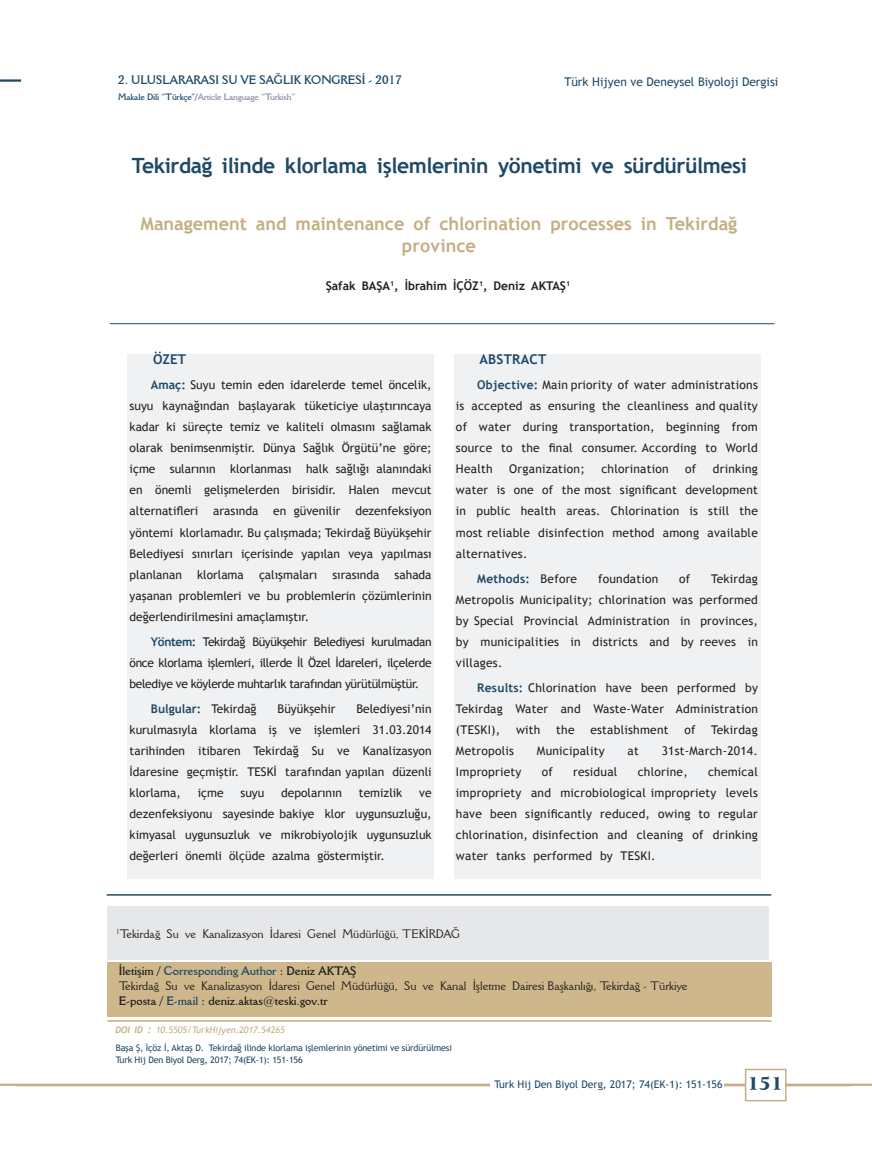
<style>
.page{position:relative;width:872px;height:1170px;background:#fff}
.page>*{position:absolute;margin:0;border:0;box-sizing:border-box;transform-origin:0 0}
.üst_başlık{font:700 21px "Trebuchet MS";letter-spacing:-.02em;color:#1e4967}
.üst_başlık-2{font:700 18px/21.6px "Trebuchet MS";color:#c4ae83;text-align:center}
.metin{font:900 18px "Arrus BT";color:#1e4967}
.metin-2{font:700 13.5px "Trebuchet MS";letter-spacing:.02em;color:#1e4967}
.metin-3{font:12px/21px "Trebuchet MS";letter-spacing:.02em;color:#231f20;text-align:justify}
.yazarlar{font:12px "Della Robbia BT";color:#231f20}
.yazarlar-2{font:700 12px "Della Robbia BT";color:#231f20}
.metin-4{font:12px "Trebuchet MS";color:#231f20}
.metin-5{font:700 12px "Della Robbia BT";color:#1e4967}
.metin-6{font:700 12px "Trebuchet MS";color:#231f20}
.metin-7{font:12px "Trebuchet MS";color:#1e4967}
.metin-8{font:700 12px "Trebuchet MS";color:#1e4967}
.metin-9{font:700 12px "Trebuchet MS";letter-spacing:.02em;color:#1e4967}
.metin-10{font:10.5px "Trebuchet MS";color:#1e4967}
.metin-11{font:9px "Trebuchet MS";letter-spacing:-.015em;color:#1e4967}
.metin-12{font:700 9px "Della Robbia BT";letter-spacing:-.015em;color:#858b9f}
.metin-13{font:italic 9px "Trebuchet MS";color:#c4ae83}
.s1{color:#1e4967}
.s2{font-weight:700;color:#1e4967}
.s3{font-weight:400;color:#231f20}
.s4{font-family:"Trebuchet";font-weight:700}
.s5{font-family:"Trebuchet";font-weight:700;font-size:10.5px}
</style>
<div class="page">
<hr style="left:21px;top:1083px;width:851px;height:2px;background:#c4ae83">
<hr style="left:0;top:1083px;width:21px;height:2px;background:#c4ae83">
<hr style="left:0;top:79px;width:21px;height:3px;background:#1e4967">
<hr style="left:16px;top:1083px;width:835px;height:3px;background:#c4ae83">
<div style="left:490px;top:1077px;width:233px;height:17px;background:#fff"></div>
<div style="left:745px;top:1068px;width:41px;height:33px;background:#fff;border:2px solid #c4ae83"></div>
<div style="left:454px;top:354px;width:306px;height:524px;background:#f0f1f2"></div>
<div style="left:127px;top:354px;width:307px;height:524px;background:#f0f1f2"></div>
<div style="left:107px;top:906px;width:661px;height:53px;background:#e6e7e9"></div>
<hr style="left:107px;top:1020px;width:664px;height:1px;background:#c4ae83">
<hr style="left:107px;top:894px;width:664px;height:1px;background:#1e4967">
<div style="left:107px;top:962px;width:664px;height:54px;background:#ceb78a"></div>
<hr style="left:110px;top:323px;width:664px;height:1px;background:#1e4967">
<p class="metin-5" style="left:118px;top:72px;width:285px">2. ULUSLARARASI SU VE SAĞLIK KONGRESİ - 2017</p>
<p class="metin-12" style="left:118px;top:91px;width:178px"><span class="s1">Makale Dili “Türkçe”/</span>Article Language “Turkish”</p>
<p class="metin-7" style="left:564px;top:75px;width:215px">Türk Hijyen ve Deneysel Biyoloji Dergisi</p>
<p class="üst_başlık" style="left:132px;top:152px;width:616px">Tekirdağ ilinde klorlama işlemlerinin yönetimi ve sürdürülmesi</p>
<p class="üst_başlık-2" style="left:141px;top:213px;width:598px">Management and maintenance of chlorination processes in Tekirdağ province</p>
<p class="metin-6" style="left:326px;top:278px;width:246px">Şafak BAŞA<sup>1</sup>, İbrahim İÇÖZ<sup>1</sup>, Deniz AKTAŞ<sup>1</sup></p>
<p class="metin-2" style="left:153px;top:351px;width:34px">ÖZET</p>
<p class="metin-3" style="left:130px;top:375px;width:303px;text-indent:21px"><span class="s2">Amaç:</span> Suyu temin eden idarelerde temel öncelik, suyu kaynağından başlayarak tüketiciye ulaştırıncaya kadar ki süreçte temiz ve kaliteli olmasını sağlamak olarak benimsenmiştir. Dünya Sağlık Örgütü’ne göre; içme sularının klorlanması halk sağlığı alanındaki en önemli gelişmelerden birisidir. Halen mevcut alternatifleri arasında en güvenilir dezenfeksiyon yöntemi klorlamadır. Bu çalışmada; Tekirdağ Büyükşehir Belediyesi sınırları içerisinde yapılan veya yapılması planlanan</p>
<p class="metin-3" style="left:130px;top:564px;width:303px;text-indent:265px">sahada yaşanan problemleri ve bu problemlerin çözümlerinin değerlendirilmesini amaçlamıştır.</p>
<p class="metin-3" style="left:130px;top:631px;width:303px;text-indent:21px"><span class="s2">Yöntem:</span> Tekirdağ Büyükşehir Belediyesi kurulmadan önce klorlama işlemleri, illerde İl Özel İdareleri, ilçelerde belediye ve köylerde muhtarlık tarafından yürütülmüştür.</p>
<p class="metin-8" style="left:151px;top:701px;width:107px">Bulgular: <span class="s3">Tekirdağ</span></p>
<p class="metin-4" style="left:277px;top:701px;width:59px">Büyükşehir</p>
<p class="metin-4" style="left:197px;top:567px;width:48px">klorlama</p>
<p class="metin-4" style="left:259px;top:567px;width:60px">çalışmaları</p>
<p class="metin-4" style="left:332px;top:567px;width:49px">sırasında</p>
<p class="metin-3" style="left:130px;top:698px;width:303px;text-indent:227px">Belediyesi’nin kurulmasıyla klorlama iş ve işlemleri 31.03.2014 tarihinden itibaren Tekirdağ Su ve Kanalizasyon İdaresine geçmiştir. TESKİ tarafından yapılan düzenli klorlama,</p>
<p class="metin-3" style="left:198px;top:782px;width:27px">içme</p>
<p class="metin-3" style="left:240px;top:782px;width:25px">suyu</p>
<p class="metin-4" style="left:281px;top:785px;width:62px">depolarının</p>
<p class="metin-4" style="left:359px;top:785px;width:45px">temizlik</p>
<p class="metin-3" style="left:130px;top:782px;width:303px;text-indent:289px">ve dezenfeksiyonu sayesinde bakiye klor uygunsuzluğu, kimyasal uygunsuzluk ve mikrobiyolojik uygunsuzluk değerleri önemli ölçüde azalma göstermiştir.</p>
<p class="metin-2" style="left:479px;top:351px;width:68px">ABSTRACT</p>
<p class="metin-3" style="left:456px;top:375px;width:303px;text-indent:21px"><span class="s2">Objective:</span> Main priority of water administrations is accepted as ensuring the cleanliness and quality of water during transportation, beginning from source to the final consumer. According to World Health</p>
<p class="metin-3" style="left:456px;top:459px;width:303px;text-indent:257px">drinking water is one of the most significant development in public health areas. Chlorination is still the most reliable disinfection method among available alternatives.</p>
<p class="metin-9" style="left:477px;top:571px;width:101px">Methods: <span class="s3">Before</span></p>
<p class="metin-3" style="left:598px;top:568px;width:62px">foundation</p>
<p class="metin-3" style="left:679px;top:568px;width:13px">of</p>
<p class="metin-3" style="left:509px;top:459px;width:77px">Organization;</p>
<p class="metin-3" style="left:601px;top:459px;width:69px">chlorination</p>
<p class="metin-3" style="left:685px;top:459px;width:13px">of</p>
<p class="metin-3" style="left:456px;top:568px;width:303px;text-indent:255px">Tekirdag Metropolis Municipality; chlorination was performed by Special Provincial Administration in provinces, by municipalities in districts and by reeves in villages.</p>
<p class="metin-3" style="left:456px;top:677px;width:303px;text-indent:21px"><span class="s2">Results:</span> Chlorination have been performed by Tekirdag Water and Waste-Water Administration (TESKI),</p>
<p class="metin-3" style="left:516px;top:719px;width:26px">with</p>
<p class="metin-3" style="left:556px;top:719px;width:20px">the</p>
<p class="metin-3" style="left:590px;top:719px;width:80px">establishment</p>
<p class="metin-3" style="left:684px;top:719px;width:13px">of</p>
<p class="metin-3" style="left:711px;top:719px;width:48px">Tekirdag</p>
<p class="metin-3" style="left:456px;top:740px;width:60px">Metropolis</p>
<p class="metin-3" style="left:537px;top:740px;width:69px">Municipality</p>
<p class="metin-3" style="left:627px;top:740px;width:13px">at</p>
<p class="metin-3" style="left:661px;top:740px;width:98px">31st-March-2014.</p>
<p class="metin-3" style="left:456px;top:761px;width:67px">Impropriety</p>
<p class="metin-3" style="left:542px;top:761px;width:13px">of</p>
<p class="metin-3" style="left:573px;top:761px;width:46px">residual</p>
<p class="metin-3" style="left:637px;top:761px;width:51px">chlorine,</p>
<p class="metin-3" style="left:456px;top:761px;width:303px;text-indent:252px">chemical impropriety and microbiological impropriety levels have been significantly reduced, owing to regular chlorination, disinfection and cleaning of drinking water tanks performed by TESKI.</p>
<p class="yazarlar" style="left:116px;top:926px;width:345px"><sup>1</sup>Tekirdağ Su ve Kanalizasyon İdaresi Genel Müdürlüğü, TEKİRDAĞ</p>
<p class="yazarlar-2" style="left:119px;top:963px;width:239px">İletişim / <span class="s1">Corresponding Author</span> : Deniz AKTAŞ</p>
<p class="yazarlar" style="left:119px;top:978px;width:570px">Tekirdağ Su ve Kanalizasyon İdaresi Genel Müdürlüğü, Su ve Kanal İşletme Dairesi Başkanlığı, Tekirdağ - Türkiye</p>
<p class="yazarlar-2" style="left:119px;top:993px;width:210px">E-posta / <span class="s1">E-mail</span> : deniz.aktas@teski.gov.tr</p>
<p class="metin-13" style="left:116px;top:1024px;width:171px"><span class="s4">DOI ID</span> <span class="s5">:</span> 10.5505/TurkHijyen.2017.54265</p>
<p class="metin-11" style="left:116px;top:1041px;width:338px">Başa Ş, İçöz İ, Aktaş D. Tekirdağ ilinde klorlama işlemlerinin yönetimi ve sürdürülmesi</p>
<p class="metin-11" style="left:116px;top:1053px;width:189px">Turk Hij Den Biyol Derg, 2017; 74(EK-1): 151-156</p>
<p class="metin-10" style="left:494px;top:1078px;width:230px">Turk Hij Den Biyol Derg, 2017; 74(EK-1): 151-156</p>
<p class="metin" style="left:747px;top:1072px;width:37px">151</p>
</div>
